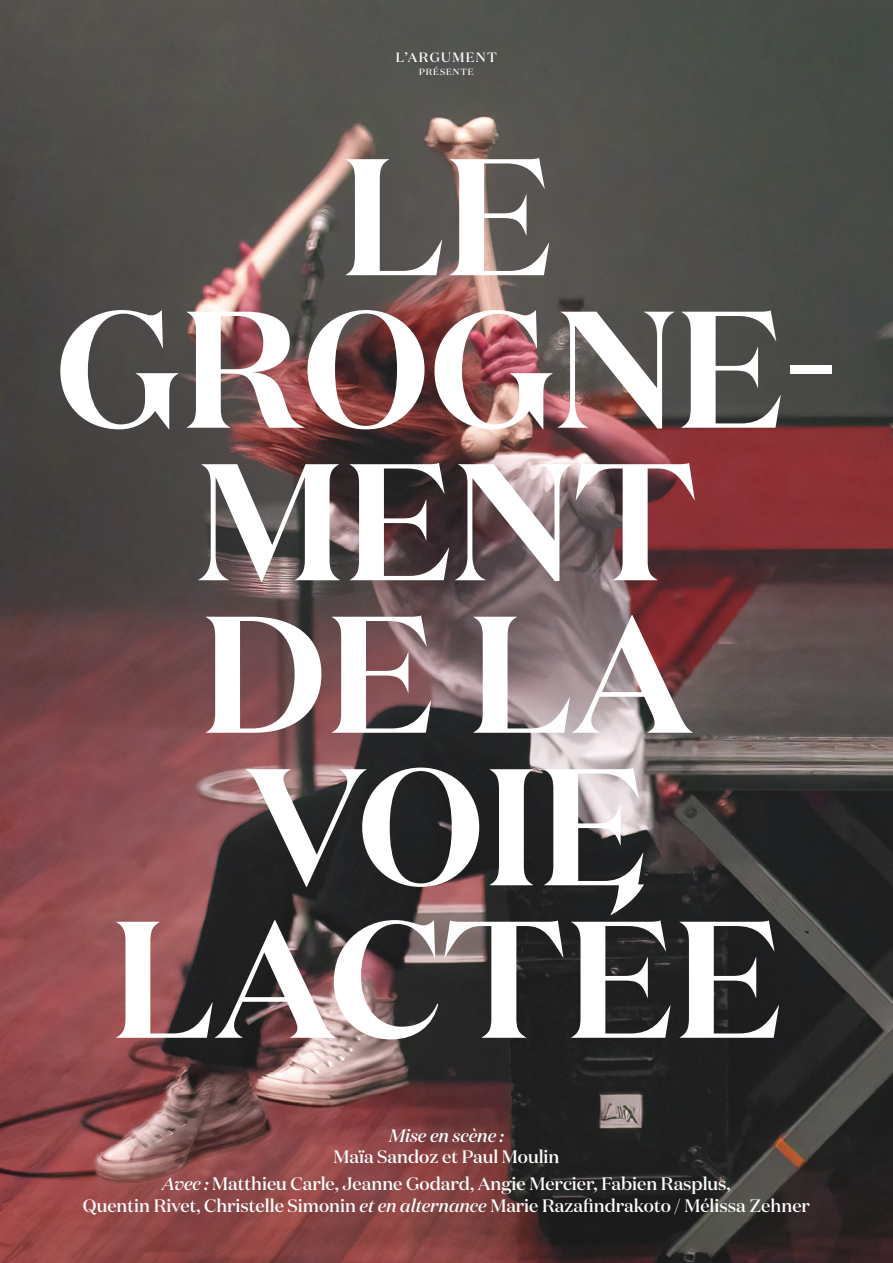
<style>
.page{position:relative;width:893px;height:1263px;background:#fff}
.page>*{position:absolute;margin:0;border:0;box-sizing:border-box;transform-origin:0 0}
.t1{font:600 165.75px/152.6px "Domaine Disp";color:#fff;text-align:center}
.t2{font:500 18px/27px "Domaine Disp";color:#fff;text-align:center}
.t3{font:italic 500 18px "Domaine Disp";color:#fff}
.t4{font:500 13.5px "Domaine Disp";letter-spacing:.1em;color:#fff}
.t5{font:500 9px "Domaine Disp";letter-spacing:.1em;color:#fff}
.s1{font-style:italic}
</style>
<div class="page">
<img style="left:0;top:0;width:893px;height:1263px">
<p class="t4" style="left:396px;top:48px;width:103px">L’ARGUMENT</p>
<p class="t5" style="left:419px;top:66px;width:56px">PRÉSENTE</p>
<h1 class="t1" style="left:55px;top:139px;width:784px">LE<br>GROGNE-<br>MENT<br>DE LA<br>VOIE<br>LACTÉE</h1>
<p class="t3" style="left:389px;top:1124px;width:116px">Mise en scène :</p>
<p class="t2" style="left:162px;top:1143px;width:570px">Maïa Sandoz et Paul Moulin<br><span class="s1">Avec :</span> Matthieu Carle, Jeanne Godard, Angie Mercier, Fabien Rasplus,</p>
<p class="t2" style="left:83px;top:1192px;width:728px">Quentin Rivet, Christelle Simonin <span class="s1">et en alternance</span> Marie Razafindrakoto / Mélissa Zehner</p>
</div>
